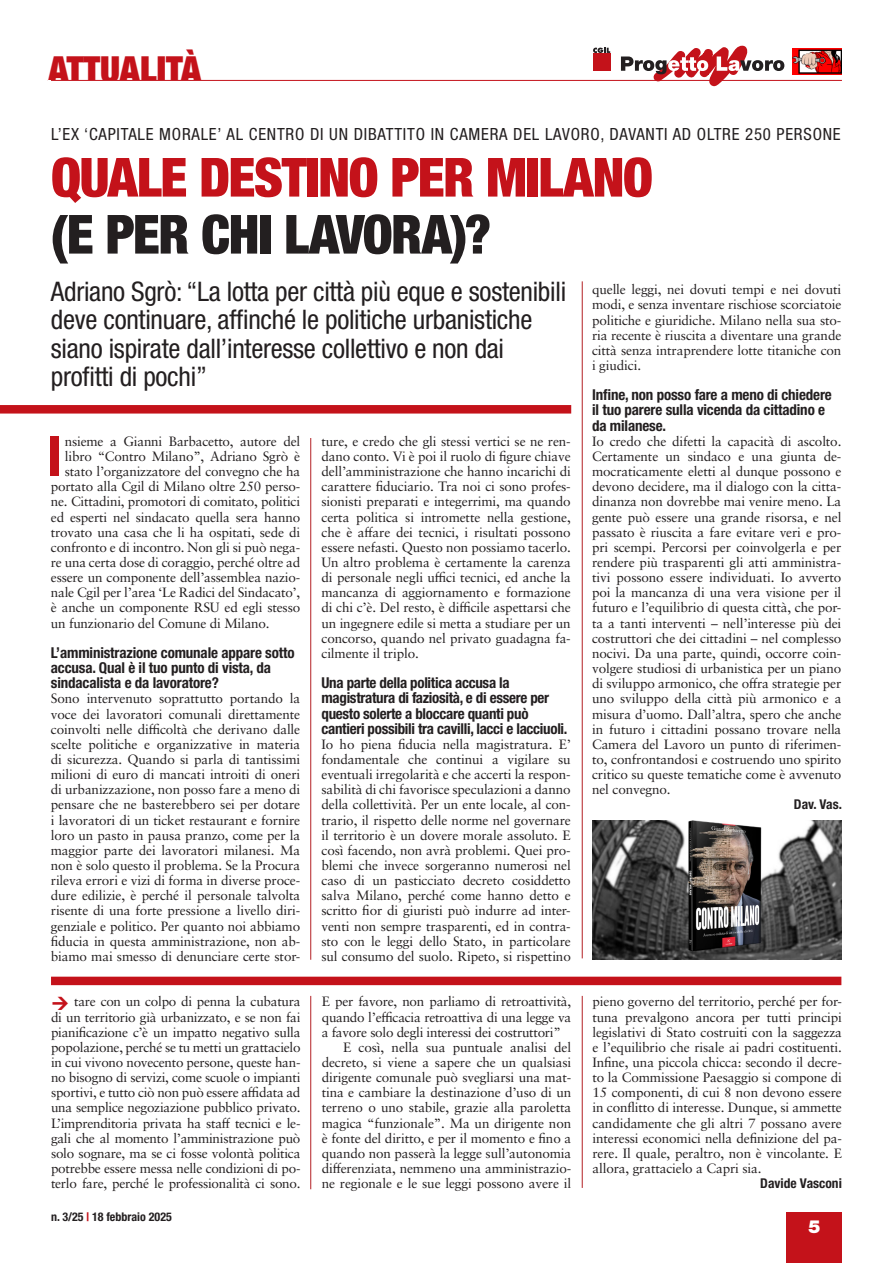
<style>
.page{position:relative;width:893px;height:1263px;background:#fff}
.page>*{position:absolute;margin:0;border:0;box-sizing:border-box;transform-origin:0 0}
.t1{font:700 condensed 55.95px "Helvetica Neue LT Std";color:#c4121a}
.Titolo_ok{font:900 condensed 54px "Helvetica Neue LT Std";letter-spacing:-.03em;color:#c4121a}
.Titolo_ok-2{font:900 condensed 54px "Helvetica Neue LT Std";letter-spacing:-.03em;color:#231f20}
.t2{font:900 condensed 36px "Helvetica Neue LT Std";color:#c4121a}
.Sommario{font:condensed 27px/28.5px "Helvetica Neue LT Std";letter-spacing:-.01em;color:#231f20}
.t3{font:900 18px "Helvetica Neue LT Std";color:#fff}
.Sommario-2{font:condensed 16.8px "Helvetica Neue LT Std";letter-spacing:.045em;color:#231f20}
.Domanda{font:700 condensed 15px/15.1px "Helvetica Neue LT Std";letter-spacing:-.01em;color:#231f20}
.t4{font:13.5px/15.1px "Sabon LT Pro";letter-spacing:-.015em;color:#231f20;text-align:justify}
.Firma{font:700 condensed 13.5px "Helvetica Neue LT Std";color:#231f20}
.t5{font:700 condensed 12px "Helvetica Neue LT Std";color:#231f20}
.s1{color:#c4121a}
</style>
<div class="page">
<svg style="left:621px;top:46px;width:163px;height:40px"></svg>
<svg style="left:593px;top:48px;width:17px;height:5px"></svg>
<div style="left:593px;top:54px;width:17px;height:17px;background:#c4121a"></div>
<div style="left:787px;top:1212px;width:55px;height:51px;background:#c4121a"></div>
<img style="left:792px;top:49px;width:49px;height:25px">
<hr style="left:51px;top:80px;width:791px;height:1px;background:#c4121a">
<div style="left:51px;top:977px;width:790px;height:8px;background:#c4121a"></div>
<div style="left:0;top:405px;width:571px;height:9px;background:#c4121a"></div>
<img style="left:592px;top:820px;width:250px;height:140px">
<hr style="left:310px;top:438px;width:1px;height:522px;background:#b32024">
<hr style="left:310px;top:996px;width:1px;height:193px;background:#b32024">
<hr style="left:582px;top:281px;width:1px;height:677px;background:#b32024">
<hr style="left:582px;top:996px;width:1px;height:192px;background:#b32024">
<p class="t2" style="left:48px;top:46px;width:155px">ATTUALITÀ</p>
<p class="Sommario-2" style="left:51px;top:124px;width:791px">L’EX ‘CAPITALE MORALE’ AL CENTRO DI UN DIBATTITO IN CAMERA DEL LAVORO, DAVANTI AD OLTRE 250 PERSONE</p>
<p class="Titolo_ok" style="left:51px;top:144px;width:603px">QUALE DESTINO PER MILANO</p>
<p class="Titolo_ok-2" style="left:51px;top:201px;width:442px">(E PER CHI LAVORA)?</p>
<p class="Sommario" style="left:51px;top:277px;width:517px">Adriano Sgrò: “La lotta per città più eque e sostenibili deve continuare, affinché le politiche urbanistiche siano ispirate dall’interesse collettivo e non dai profitti di pochi”</p>
<p class="t1" style="left:48px;top:422px;width:16px">I</p>
<p class="t4" style="left:65px;top:433px;width:237px">nsieme a Gianni Barbacetto, autore del</p>
<p class="t4" style="left:65px;top:448px;width:237px">libro “Contro Milano”, Adriano Sgrò è</p>
<p class="t4" style="left:65px;top:463px;width:237px">stato l’organizzatore del convegno che ha</p>
<p class="t4" style="left:51px;top:479px;width:251px">portato alla Cgil di Milano oltre 250 perso-</p>
<p class="t4" style="left:51px;top:494px;width:251px">ne. Cittadini, promotori di comitato, politici</p>
<p class="t4" style="left:51px;top:509px;width:251px">ed esperti nel sindacato quella sera hanno</p>
<p class="t4" style="left:51px;top:524px;width:251px">trovato una casa che li ha ospitati, sede di</p>
<p class="t4" style="left:51px;top:539px;width:251px">confronto e di incontro. Non gli si può nega-</p>
<p class="t4" style="left:51px;top:554px;width:251px">re una certa dose di coraggio, perché oltre ad</p>
<p class="t4" style="left:51px;top:569px;width:251px">essere un componente dell’assemblea nazio-</p>
<p class="t4" style="left:51px;top:585px;width:251px">nale Cgil per l’area ‘Le Radici del Sindacato’,</p>
<p class="t4" style="left:51px;top:600px;width:251px">è anche un componente RSU ed egli stesso</p>
<p class="t4" style="left:51px;top:615px;width:220px">un funzionario del Comune di Milano.</p>
<p class="Domanda" style="left:51px;top:645px;width:245px">L’amministrazione comunale appare sotto accusa. Qual è il tuo punto di vista, da sindacalista e da lavoratore?</p>
<p class="t4" style="left:51px;top:691px;width:251px">Sono intervenuto soprattutto portando la voce dei lavoratori comunali direttamente coinvolti nelle difficoltà che derivano dalle scelte politiche e organizzative in materia di sicurezza. Quando si parla di tantissimi milioni di euro di mancati introiti di oneri di urbanizzazione, non posso fare a meno di pensare che ne basterebbero sei per dotare i lavoratori di un ticket restaurant e fornire loro un pasto in pausa pranzo, come per la maggior parte dei lavoratori milanesi. Ma non è solo questo il problema. Se la Procura rileva errori e vizi di forma in diverse proce&shy;dure edilizie, è perché il personale talvolta risente di una forte pressione a livello diri&shy;genziale e politico. Per quanto noi abbiamo fiducia in questa amministrazione, non ab&shy;biamo mai smesso di denunciare certe stor-</p>
<p class="t4" style="left:321px;top:433px;width:251px">ture, e credo che gli stessi vertici se ne ren&shy;dano conto. Vi è poi il ruolo di figure chiave dell’amministrazione che hanno incarichi di carattere fiduciario. Tra noi ci sono profes&shy;sionisti preparati e integerrimi, ma quando certa politica si intromette nella gestione, che è affare dei tecnici, i risultati possono essere nefasti. Questo non possiamo tacerlo.<br>Un altro problema è certamente la carenza di personale negli uffici tecnici, ed anche la mancanza di aggiornamento e formazione di chi c’è. Del resto, è difficile aspettarsi che un ingegnere edile si metta a studiare per un concorso, quando nel privato guadagna fa&shy;cilmente il triplo.</p>
<p class="Domanda" style="left:321px;top:675px;width:248px">Una parte della politica accusa la magistratura di faziosità, e di essere per questo solerte a bloccare quanti può cantieri possibili tra cavilli, lacci e lacciuoli.</p>
<p class="t4" style="left:321px;top:736px;width:251px">Io ho piena fiducia nella magistratura. E’ fondamentale che continui a vigilare su eventuali irregolarità e che accerti la respon&shy;sabilità di chi favorisce speculazioni a danno della collettività. Per un ente locale, al con&shy;trario, il rispetto delle norme nel governare il territorio è un dovere morale assoluto. E così facendo, non avrà problemi. Quei pro&shy;blemi che invece sorgeranno numerosi nel caso di un pasticciato decreto cosiddetto salva Milano, perché come hanno detto e scritto fior di giuristi può indurre ad inter&shy;venti non sempre trasparenti, ed in contra&shy;sto con le leggi dello Stato, in particolare sul consumo del suolo. Ripeto, si rispettino</p>
<p class="t4" style="left:51px;top:994px;width:251px;text-indent:23px">tare con un colpo di penna la cubatura di un territorio già urbanizzato, e se non fai pianificazione c’è un impatto negativo sulla popolazione, perché se tu metti un grattacielo in cui vivono novecento persone, queste han&shy;no bisogno di servizi, come scuole o impianti sportivi, e tutto ciò non può essere affidata ad una semplice negoziazione pubblico privato.<br>L’imprenditoria privata ha staff tecnici e le&shy;gali che al momento l’amministrazione può solo sognare, ma se ci fosse volontà politica potrebbe essere messa nelle condizioni di po&shy;terlo fare, perché le professionalità ci sono.</p>
<p class="t4" style="left:322px;top:994px;width:251px">E per favore, non parliamo di retroattività, quando l’efficacia retroattiva di una legge va a favore solo degli interessi dei costruttori”</p>
<p class="t4" style="left:322px;top:1039px;width:251px;text-indent:21px">E così, nella sua puntuale analisi del decreto, si viene a sapere che un qualsiasi dirigente comunale può svegliarsi una mat&shy;tina e cambiare la destinazione d’uso di un terreno o uno stabile, grazie alla paroletta magica “funzionale”. Ma un dirigente non è fonte del diritto, e per il momento e fino a quando non passerà la legge sull’autonomia differenziata, nemmeno una amministrazio&shy;ne regionale e le sue leggi possono avere il</p>
<p class="t5" style="left:51px;top:1209px;width:122px">n. 3/25 <span class="s1">|</span> 18 febbraio 2025</p>
<p class="t4" style="left:592px;top:282px;width:251px">quelle leggi, nei dovuti tempi e nei dovuti modi, e senza inventare rischiose scorciatoie politiche e giuridiche. Milano nella sua sto&shy;ria recente è riuscita a diventare una grande città senza intraprendere lotte titaniche con i giudici.</p>
<p class="Domanda" style="left:592px;top:387px;width:241px">Infine, non posso fare a meno di chiedere il tuo parere sulla vicenda da cittadino e da milanese.</p>
<p class="t4" style="left:592px;top:433px;width:251px">Io credo che difetti la capacità di ascolto.<br>Certamente un sindaco e una giunta de&shy;mocraticamente eletti al dunque possono e devono decidere, ma il dialogo con la citta&shy;dinanza non dovrebbe mai venire meno. La gente può essere una grande risorsa, e nel passato è riuscita a fare evitare veri e pro&shy;pri scempi. Percorsi per coinvolgerla e per rendere più trasparenti gli atti amministra&shy;tivi possono essere individuati. Io avverto poi la mancanza di una vera visione per il futuro e l’equilibrio di questa città, che por&shy;ta a tanti interventi – nell’interesse più dei costruttori che dei cittadini – nel complesso nocivi. Da una parte, quindi, occorre coin&shy;volgere studiosi di urbanistica per un piano di sviluppo armonico, che offra strategie per uno sviluppo della città più armonico e a misura d’uomo. Dall’altra, spero che anche in futuro i cittadini possano trovare nella Camera del Lavoro un punto di riferimen&shy;to, confrontandosi e costruendo uno spirito critico su queste tematiche come è avvenuto nel convegno.</p>
<p class="Firma" style="left:794px;top:796px;width:49px">Dav. Vas.</p>
<p class="t4" style="left:592px;top:994px;width:251px">pieno governo del territorio, perché per for&shy;tuna prevalgono ancora per tutti principi legislativi di Stato costruiti con la saggezza e l’equilibrio che risale ai padri costituenti.<br>Infine, una piccola chicca: secondo il decre&shy;to la Commissione Paesaggio si compone di 15 componenti, di cui 8 non devono essere in conflitto di interesse. Dunque, si ammette candidamente che gli altri 7 possano avere interessi economici nella definizione del pa&shy;rere. Il quale, peraltro, non è vincolante. E allora, grattacielo a Capri sia.</p>
<p class="Firma" style="left:760px;top:1175px;width:83px">Davide Vasconi</p>
<h3 class="t3" style="left:808px;top:1216px;width:14px">5</h3>
</div>
